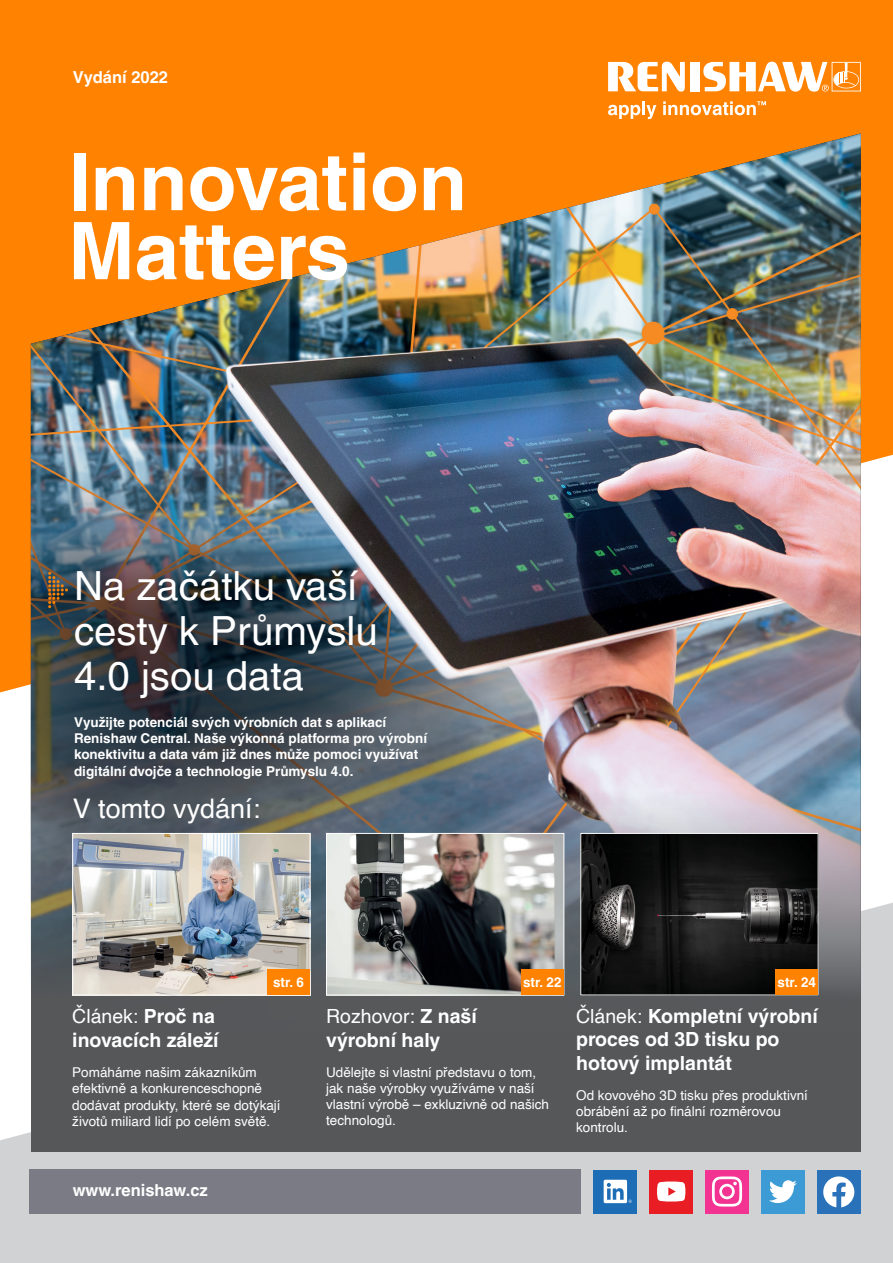
<style>
.page{position:relative;width:893px;height:1263px;background:#fff}
.page>*{position:absolute;margin:0;border:0;box-sizing:border-box;transform-origin:0 0}
.t1{font:700 79.5px "Helvetica LT Pro";color:#fff}
.t2{font:40.2px/45px "Helvetica LT Pro";color:#fff}
.t3{font:27px "Helvetica";color:#fff}
.t4{font:700 19.5px/23.2px "Helvetica LT Pro";color:#fff}
.t5{font:700 16.5px "Helvetica LT Pro";color:#fff}
.t6{font:13.5px/16.2px "Helvetica";color:#fff}
.Body_Text_9pt_Bold{font:700 13.5px/16.2px "Helvetica LT Pro";color:#fff}
.s1{font-family:"Helvetica";font-weight:400}
</style>
<div class="page">
<svg style="left:0;top:902px;width:893px;height:361px;background:#d3d4d6"></svg>
<div style="left:0;top:0;width:893px;height:697px;background:#ff8200"></div>
<div style="left:31px;top:1031px;width:830px;height:120px;background:#565759"></div>
<img style="left:31px;top:133px;width:830px;height:898px">
<svg style="left:608px;top:62px;width:77px;height:30px"></svg>
<div style="left:690px;top:62px;width:10px;height:29px;background:#fff"></div>
<svg style="left:703px;top:62px;width:158px;height:30px"></svg>
<svg style="left:608px;top:102px;width:48px;height:17px"></svg>
<svg style="left:663px;top:101px;width:103px;height:14px"></svg>
<svg style="left:48px;top:572px;width:20px;height:36px"></svg>
<div style="left:30px;top:1169px;width:551px;height:45px;background:#7b7b86"></div>
<div style="left:817px;top:1170px;width:44px;height:43px;background:#2972b9"></div>
<svg style="left:823px;top:1176px;width:31px;height:31px"></svg>
<div style="left:761px;top:1170px;width:44px;height:43px;background:#3c9bd5"></div>
<svg style="left:769px;top:1180px;width:28px;height:23px"></svg>
<div style="left:649px;top:1170px;width:44px;height:43px;background:#e81e24"></div>
<svg style="left:657px;top:1181px;width:28px;height:20px"></svg>
<div style="left:705px;top:1170px;width:44px;height:43px;background:#f23391"></div>
<svg style="left:712px;top:1176px;width:30px;height:30px"></svg>
<div style="left:593px;top:1170px;width:44px;height:43px;background:#1d6cb6"></div>
<svg style="left:604px;top:1180px;width:28px;height:23px"></svg>
<img style="left:328px;top:835px;width:234px;height:158px">
<div style="left:326px;top:833px;width:238px;height:162px;border:1px solid #fff"></div>
<div style="left:521px;top:970px;width:42px;height:25px;background:#ff8200"></div>
<img style="left:582px;top:835px;width:234px;height:158px">
<div style="left:580px;top:833px;width:238px;height:162px;border:1px solid #fff"></div>
<div style="left:775px;top:970px;width:43px;height:25px;background:#ff8200"></div>
<img style="left:74px;top:835px;width:234px;height:158px">
<div style="left:72px;top:833px;width:238px;height:162px;border:1px solid #fff"></div>
<div style="left:267px;top:970px;width:43px;height:25px;background:#ff8200"></div>
<p class="t5" style="left:73px;top:67px;width:97px">Vydání 2022</p>
<p class="t1" style="left:68px;top:134px;width:400px">Innovation</p>
<p class="t1" style="left:68px;top:203px;width:283px">Matters</p>
<p class="t2" style="left:74px;top:564px;width:305px">Na začátku vaší cesty k Průmyslu<br>4.0 jsou data</p>
<p class="Body_Text_9pt_Bold" style="left:74px;top:714px;width:355px">Využijte potenciál svých výrobních dat s aplikací Renishaw Central. Naše výkonná platforma pro výrobní konektivitu a data vám již dnes může pomoci využívat digitální dvojče a technologie Průmyslu 4.0.</p>
<p class="t3" style="left:73px;top:787px;width:189px">V tomto vydání:</p>
<p class="Body_Text_9pt_Bold" style="left:273px;top:974px;width:32px">str. 6</p>
<p class="t4" style="left:72px;top:1004px;width:148px;line-height:24px"><span class="s1">Článek:</span> Proč na inovacích záleží</p>
<p class="t6" style="left:72px;top:1065px;width:210px">Pomáháme našim zákazníkům efektivně a konkurenceschopně dodávat produkty, které se dotýkají životů miliard lidí po celém světě.</p>
<p class="t5" style="left:73px;top:1180px;width:137px">www.renishaw.cz</p>
<p class="Body_Text_9pt_Bold" style="left:523px;top:974px;width:40px">str. 22</p>
<p class="t4" style="left:326px;top:1005px;width:152px"><span class="s1">Rozhovor:</span> Z naší výrobní haly</p>
<p class="t6" style="left:326px;top:1064px;width:224px">Udělejte si vlastní představu o tom, jak naše výrobky využíváme v naší vlastní výrobě – exkluzivně od našich technologů.</p>
<p class="Body_Text_9pt_Bold" style="left:778px;top:974px;width:40px">str. 24</p>
<p class="t4" style="left:576px;top:1005px;width:243px"><span class="s1">Článek:</span> Kompletní výrobní proces od 3D tisku po hotový implantát</p>
<p class="t6" style="left:576px;top:1087px;width:233px">Od kovového 3D tisku přes produktivní obrábění až po finální rozměrovou kontrolu.</p>
</div>
